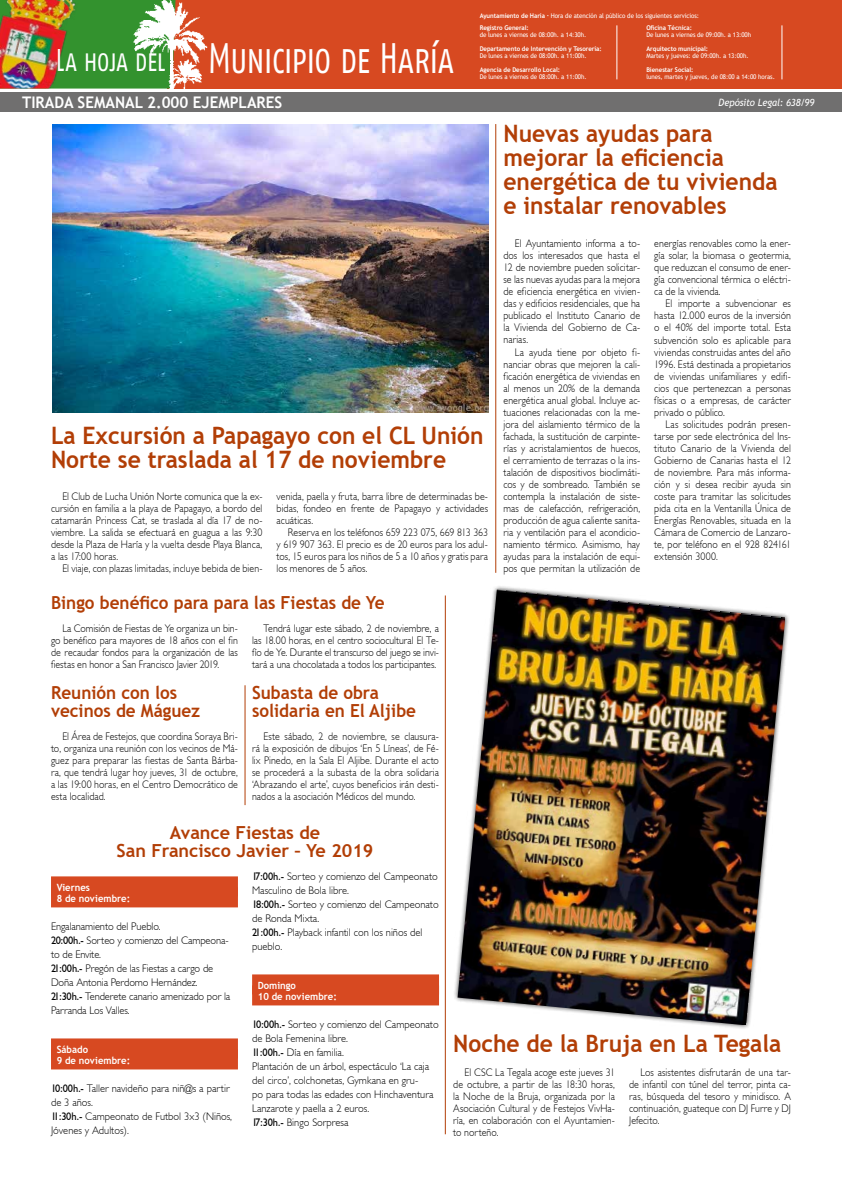
<style>
.page{position:relative;width:842px;height:1191px;background:#fff}
.page>*{position:absolute;margin:0;border:0;box-sizing:border-box;transform-origin:0 0}
.t1{font:42.6px "Fago Co Caps";letter-spacing:-.03em;color:#fff;scale:.8 1}
.t2{font:700 24px/24px "Trebuchet MS";color:#b23e06;scale:.95 1}
.t3{font:700 18px/18px "Trebuchet MS";color:#b23e06;scale:.95 1}
.t4{font:700 18px/18px "Trebuchet MS";color:#b23e06;text-align:center}
.t5{font:700 16px "Trebuchet MS";color:#fff;scale:.95 1}
.t6{font:11px/12px "Garrison Light Sans";color:#000;text-align:justify;scale:.9 1}
.t7{font:11px/14px "Garrison Light Sans";color:#000;scale:.95 1}
.t8{font:700 10px/11px "Trebuchet MS";color:#fff;scale:.95 1}
.t9{font:italic 10px "Trebuchet MS";letter-spacing:-.01em;color:#fff;scale:.95 1}
.t10{font:6.5px "Trebuchet MS";letter-spacing:-.01em;color:#fff;scale:.95 1}
.t11{font:700 6.5px "Trebuchet MS";letter-spacing:-.01em;color:#fff;scale:.95 1}
.s1{font-size:31.4px}
.s2{font-weight:700}
.s3{font-family:"Garrison Light Sans BOLD"}
</style>
<div class="page">
<div style="left:167px;top:0;width:675px;height:88px;background:#d74921"></div>
<div style="left:0;top:92px;width:842px;height:20px;background:#706f6f"></div>
<div style="left:82px;top:0;width:48px;height:89px;background:#33922e"></div>
<img style="left:0;top:0;width:82px;height:89px">
<img style="left:130px;top:0;width:81px;height:89px">
<img style="left:167px;top:59px;width:37px;height:30px">
<hr style="left:616px;top:25px;width:1px;height:54px;background:#fff">
<hr style="left:781px;top:25px;width:1px;height:54px;background:#fff">
<div style="left:51px;top:876px;width:187px;height:20px;background:#d74921"></div>
<div style="left:51px;top:887px;width:187px;height:20px;background:#d74921"></div>
<div style="left:51px;top:1038px;width:187px;height:20px;background:#d74921"></div>
<div style="left:51px;top:1049px;width:187px;height:20px;background:#d74921"></div>
<div style="left:252px;top:974px;width:187px;height:20px;background:#d74921"></div>
<div style="left:252px;top:985px;width:187px;height:20px;background:#d74921"></div>
<img style="left:52px;top:124px;width:436px;height:289px">
<img style="left:458px;top:589px;width:327px;height:436px">
<hr style="left:495px;top:124px;width:1px;height:449px;background:#b23e06">
<hr style="left:445px;top:595px;width:1px;height:539px;background:#b23e06">
<hr style="left:245px;top:685px;width:1px;height:120px;background:#b23e06">
<h1 class="t1" style="left:56px;top:34px;width:499px"><span class="s1">La hoja del</span> Municipio de Haría</h1>
<p class="t10" style="left:480px;top:12px;width:233px"><span class="s2">Ayuntamiento de Haría ·</span> Hora de atención al público de los siguientes servicios:</p>
<p class="t11" style="left:480px;top:24px;width:53px">Registro General:</p>
<p class="t10" style="left:480px;top:31px;width:114px">de lunes a viernes de 08:00h. a 14:30h.</p>
<p class="t11" style="left:480px;top:45px;width:130px">Departamento de Intervención y Tesorería:</p>
<p class="t10" style="left:480px;top:52px;width:114px">De lunes a viernes de 08:00h. a 11:00h.</p>
<p class="t11" style="left:480px;top:66px;width:86px">Agencia de Desarrollo Local:</p>
<p class="t10" style="left:480px;top:73px;width:114px">De lunes a viernes de 08:00h. a 11:00h.</p>
<p class="t11" style="left:646px;top:24px;width:50px">Oficina Técnica:</p>
<p class="t10" style="left:646px;top:31px;width:112px">De lunes a viernes de 09:00h. a 13:00h</p>
<p class="t11" style="left:646px;top:45px;width:67px">Arquitecto municipal:</p>
<p class="t10" style="left:646px;top:52px;width:109px">Martes y jueves: de 09:00h. a 13:00h.</p>
<p class="t11" style="left:646px;top:66px;width:51px">Bienestar Social:</p>
<p class="t10" style="left:646px;top:73px;width:137px">lunes, martes y jueves, de 08:00 a 14:00 horas.</p>
<h3 class="t5" style="left:22px;top:92px;width:275px">TIRADA SEMANAL 2.000 EJEMPLARES</h3>
<p class="t9" style="left:718px;top:96px;width:102px">Depósito Legal: 638/99</p>
<h2 class="t2" style="left:51px;top:423px;width:457px">La Excursión a Papagayo con el CL Unión<br>Norte se traslada al 17 de noviembre</h2>
<p class="t6" style="left:51px;top:490px;width:236px;text-indent:11px">El Club de Lucha Unión Norte comunica que la ex&shy;cursión en familia a la playa de Papagayo, a bordo del catamarán Princess Cat, se traslada al día 17 de no&shy;viembre. La salida se efectuará en guagua a las 9:30 desde la Plaza de Haría y la vuelta desde Playa Blanca, a las 17:00 horas.</p>
<p class="t6" style="left:62px;top:562px;width:224px">El viaje, con plazas limitadas, incluye bebida de bien-</p>
<p class="t6" style="left:277px;top:490px;width:236px">venida, paella y fruta, barra libre de determinadas be&shy;bidas, fondeo en frente de Papagayo y actividades acuáticas.</p>
<p class="t6" style="left:277px;top:526px;width:236px;text-indent:11px">Reserva en los teléfonos 659 223 075, 669 813 363 y 619 907 363. El precio es de 20 euros para los adul&shy;tos, 15 euros para los niños de 5 a 10 años y gratis para los menores de 5 años.</p>
<h3 class="t3" style="left:51px;top:593px;width:353px">Bingo benéfico para para las Fiestas de Ye</h3>
<p class="t6" style="left:51px;top:622px;width:209px;text-indent:11px">La Comisión de Fiestas de Ye organiza un bin&shy;go benéfico para mayores de 18 años con el fin de recaudar fondos para la organización de las fiestas en honor a San Francisco Javier 2019.</p>
<p class="t6" style="left:252px;top:622px;width:209px;text-indent:11px">Tendrá lugar este sábado, 2 de noviembre, a las 18.00 horas, en el centro sociocultural El Te&shy;fío de Ye. Durante el transcurso del juego se invi&shy;tará a una chocolatada a todos los participantes.</p>
<h3 class="t3" style="left:51px;top:683px;width:159px">Reunión con los vecinos de Máguez</h3>
<p class="t6" style="left:51px;top:730px;width:209px;text-indent:11px">El Área de Festejos, que coordina Soraya Bri&shy;to, organiza una reunión con los vecinos de Má&shy;guez para preparar las fiestas de Santa Bárba&shy;ra, que tendrá lugar hoy jueves, 31 de octubre, a las 19:00 horas, en el Centro Democrático de esta localidad.</p>
<h3 class="t3" style="left:252px;top:683px;width:174px">Subasta de obra solidaria en El Aljibe</h3>
<p class="t6" style="left:252px;top:730px;width:209px;text-indent:11px">Este sábado, 2 de noviembre, se clausura&shy;rá la exposición de dibujos ‘En 5 Líneas’, de Fé&shy;lix Pinedo, en la Sala El Aljibe. Durante el acto se procederá a la subasta de la obra solidaria ‘Abrazando el arte’, cuyos beneficios irán desti&shy;nados a la asociación Médicos del mundo.</p>
<h3 class="t4" style="left:117px;top:824px;width:258px">Avance Fiestas de<br>San Francisco Javier – Ye 2019</h3>
<h2 class="t2" style="left:503px;top:121px;width:290px">Nuevas ayudas para mejorar la eficiencia energética de tu vivienda e instalar renovables</h2>
<p class="t6" style="left:503px;top:238px;width:153px;text-indent:11px">El Ayuntamiento informa a to&shy;dos los interesados que hasta el 12 de noviembre pueden solicitar&shy;se las nuevas ayudas para la mejora de eficiencia energética en vivien&shy;das y edificios residenciales, que ha publicado el Instituto Canario de la Vivienda del Gobierno de Ca&shy;narias.</p>
<p class="t6" style="left:503px;top:346px;width:153px;text-indent:11px">La ayuda tiene por objeto fi&shy;nanciar obras que mejoren la cali&shy;ficación energética de viviendas en al menos un 20% de la demanda energética anual global. Incluye ac&shy;tuaciones relacionadas con la me&shy;jora del aislamiento térmico de la fachada, la sustitución de carpinte&shy;rías y acristalamientos de huecos, el cerramiento de terrazas o la ins&shy;talación de dispositivos bioclimáti&shy;cos y de sombreado. También se contempla la instalación de siste&shy;mas de calefacción, refrigeración, producción de agua caliente sanita&shy;ria y ventilación para el acondicio&shy;namiento térmico. Asimismo, hay ayudas para la instalación de equi&shy;pos que permitan la utilización de</p>
<p class="t6" style="left:654px;top:238px;width:153px">energías renovables como la ener&shy;gía solar, la biomasa o geotermia, que reduzcan el consumo de ener&shy;gía convencional térmica o eléctri&shy;ca de la vivienda.</p>
<p class="t6" style="left:654px;top:298px;width:153px;text-indent:11px">El importe a subvencionar es hasta 12.000 euros de la inversión o el 40% del importe total. Esta subvención solo es aplicable para viviendas construidas antes del año 1996. Está destinada a propietarios de viviendas unifamiliares y edifi&shy;cios que pertenezcan a personas físicas o a empresas, de carácter privado o público.</p>
<p class="t6" style="left:654px;top:418px;width:153px;text-indent:11px">Las solicitudes podrán presen&shy;tarse por sede electrónica del Ins&shy;tituto Canario de la Vivienda del Gobierno de Canarias hasta el 12 de noviembre. Para más informa&shy;ción y si desea recibir ayuda sin coste para tramitar las solicitudes pida cita en la Ventanilla Única de Energías Renovables, situada en la Cámara de Comercio de Lanzaro&shy;te, por teléfono en el 928 824161 extensión 3000.</p>
<p class="t8" style="left:57px;top:881px;width:79px">Viernes<br>8 de noviembre:</p>
<p class="t7" style="left:51px;top:919px;width:190px">Engalanamiento del Pueblo.<br><span class="s3">20:00h.-</span> Sorteo y comienzo del Campeona&shy;to de Envite.<br><span class="s3">21:00h.-</span> Pregón de las Fiestas a cargo de<br>Doña Antonia Perdomo Hernández.<br><span class="s3">21:30h.-</span> Tenderete canario amenizado por la<br>Parranda Los Valles.</p>
<p class="t8" style="left:57px;top:1043px;width:79px">Sábado<br>9 de noviembre:</p>
<p class="t7" style="left:51px;top:1081px;width:192px"><span class="s3">10:00h.-</span> Taller navideño para niñ@s a partir de 3 años.<br><span class="s3">11:30h.-</span> Campeonato de Futbol 3x3 (Niños,<br>Jóvenes y Adultos).</p>
<p class="t7" style="left:252px;top:869px;width:198px"><span class="s3">17:00h.-</span> Sorteo y comienzo del Campeonato<br>Masculino de Bola libre.<br><span class="s3">18:00h.-</span> Sorteo y comienzo del Campeonato de Ronda Mixta.<br><span class="s3">21:00h.-</span> Playback infantil con los niños del pueblo.</p>
<p class="t8" style="left:258px;top:979px;width:85px">Domingo<br>10 de noviembre:</p>
<p class="t7" style="left:252px;top:1017px;width:198px"><span class="s3">10:00h.-</span> Sorteo y comienzo del Campeonato de Bola Femenina libre.<br><span class="s3">11:00h.-</span> Día en familia.<br>Plantación de un árbol, espectáculo ‘La caja del circo’, colchonetas, Gymkana en gru-<br>po para todas las edades con Hinchaventura Lanzarote y paella a 2 euros.<br><span class="s3">17:30h.-</span> Bingo Sorpresa</p>
<h2 class="t2" style="left:453px;top:1031px;width:347px">Noche de la Bruja en La Tegala</h2>
<p class="t6" style="left:453px;top:1066px;width:181px;text-indent:11px">El CSC La Tegala acoge este jueves 31 de octubre, a partir de las 18:30 horas, la Noche de la Bruja, organizada por la Asociación Cultural y de Festejos VivHa&shy;ría, en colaboración con el Ayuntamien&shy;to norteño.</p>
<p class="t6" style="left:629px;top:1066px;width:181px;text-indent:11px">Los asistentes disfrutarán de una tar&shy;de infantil con túnel del terror, pinta ca&shy;ras, búsqueda del tesoro y minidisco. A continuación, guateque con DJ Furre y DJ Jefecito.</p>
</div>
